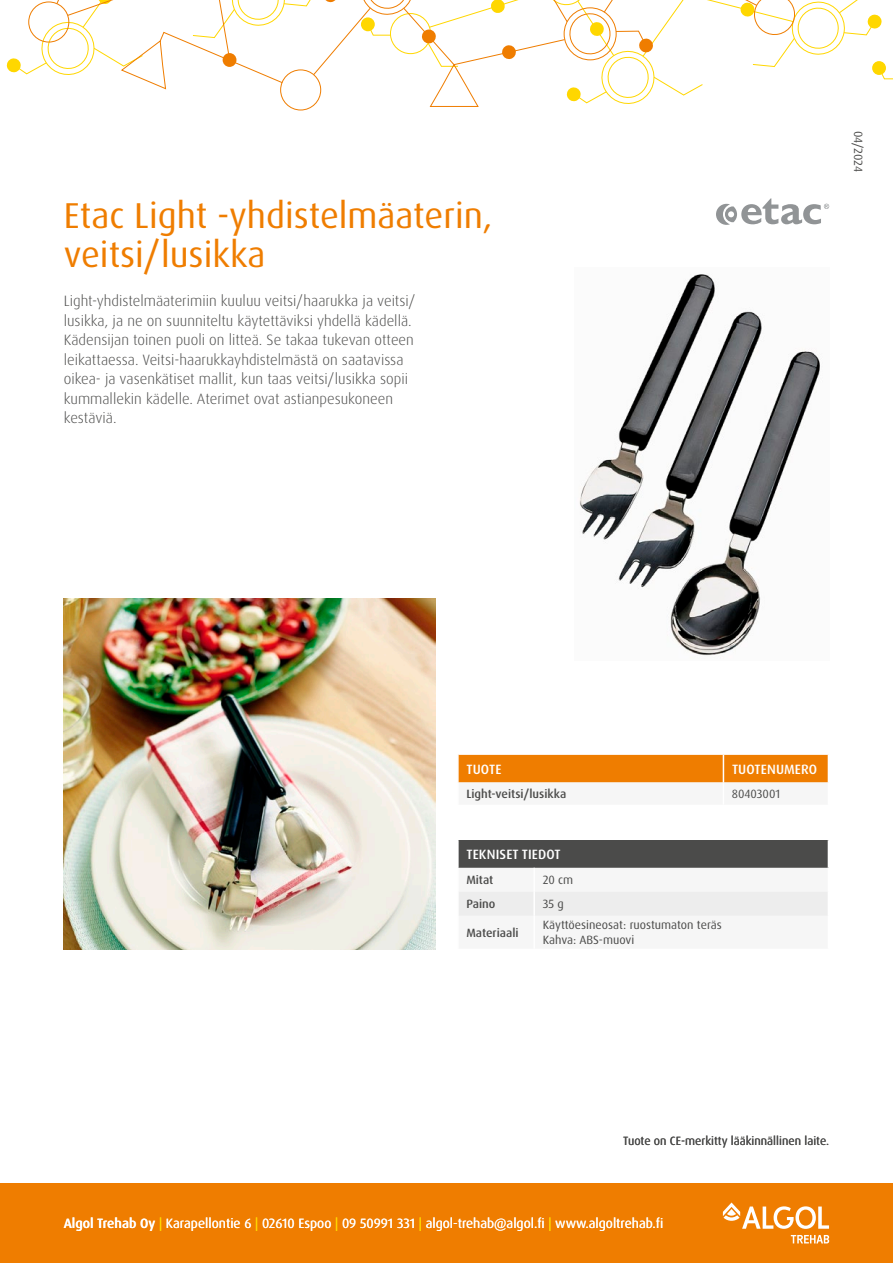
<style>
.page{position:relative;width:893px;height:1263px;background:#fff}
.page>*{position:absolute;margin:0;border:0;box-sizing:border-box;transform-origin:0 0}
.t1{font:36px/39px "Dax Pro";color:#ef7d00}
.t2{font:300 15px/19.5px "Dax Pro";color:#4b4b4a}
.t3{font:13.5px "Dax Pro";color:#fff}
.t4{font:500 13.5px "Dax Pro";letter-spacing:.01em;color:#fff}
.t5{font:12px/15px "Dax Pro";color:#4b4b4a}
.t6{font:500 12px "Dax Pro";color:#4b4b4a}
.s1{font-weight:500}
.s2{color:#ffd700}
</style>
<div class="page">
<img style="left:64px;top:598px;width:372px;height:351px">
<img style="left:579px;top:274px;width:241px;height:382px">
<div style="left:0;top:1183px;width:893px;height:80px;background:#ef7d00"></div>
<svg style="left:6px;top:0;width:887px;height:111px"></svg>
<svg style="left:723px;top:1202px;width:106px;height:27px"></svg>
<svg style="left:791px;top:1235px;width:38px;height:8px"></svg>
<div style="left:458px;top:755px;width:371px;height:28px;background:#ef7d00"></div>
<svg style="left:458px;top:840px;width:371px;height:76px"></svg>
<svg style="left:716px;top:198px;width:113px;height:27px"></svg>
<h1 class="t1" style="left:64px;top:196px;width:430px">Etac Light -yhdistelmäaterin, veitsi/lusikka</h1>
<p class="t2" style="left:64px;top:291px;width:353px">Light-yhdistelmäaterimiin kuuluu veitsi/haarukka ja veitsi/ lusikka, ja ne on suunniteltu käytettäviksi yhdellä kädellä.<br>Kädensijan toinen puoli on litteä. Se takaa tukevan otteen leikattaessa. Veitsi-haarukkayhdistelmästä on saatavissa oikea- ja vasenkätiset mallit, kun taas veitsi/lusikka sopii kummallekin kädelle. Aterimet ovat astianpesukoneen kestäviä.</p>
<p class="t5" style="left:866px;top:130px;width:43px;rotate:90deg">04/2024</p>
<p class="t4" style="left:466px;top:760px;width:36px">TUOTE</p>
<p class="t4" style="left:732px;top:760px;width:87px">TUOTENUMERO</p>
<p class="t6" style="left:466px;top:786px;width:101px">Light-veitsi/lusikka</p>
<p class="t5" style="left:732px;top:787px;width:50px">80403001</p>
<p class="t4" style="left:466px;top:846px;width:96px">TEKNISET TIEDOT</p>
<p class="t6" style="left:466px;top:872px;width:29px">Mitat</p>
<p class="t5" style="left:543px;top:873px;width:32px">20 cm</p>
<p class="t6" style="left:466px;top:896px;width:31px">Paino</p>
<p class="t5" style="left:543px;top:897px;width:22px">35 g</p>
<p class="t6" style="left:466px;top:925px;width:54px">Materiaali</p>
<p class="t5" style="left:543px;top:918px;width:181px">Käyttöesineosat: ruostumaton teräs<br>Kahva: ABS-muovi</p>
<p class="t5" style="left:623px;top:1133px;width:208px">Tuote on CE-merkitty lääkinnällinen laite.</p>
<p class="t3" style="left:64px;top:1215px;width:601px"><span class="s1">Algol Trehab Oy</span> <span class="s2">|</span> Karapellontie 6 <span class="s2">|</span> 02610 Espoo <span class="s2">|</span> 09 50991 331 <span class="s2">|</span> algol-trehab@algol.fi <span class="s2">|</span> www.algoltrehab.fi</p>
</div>
